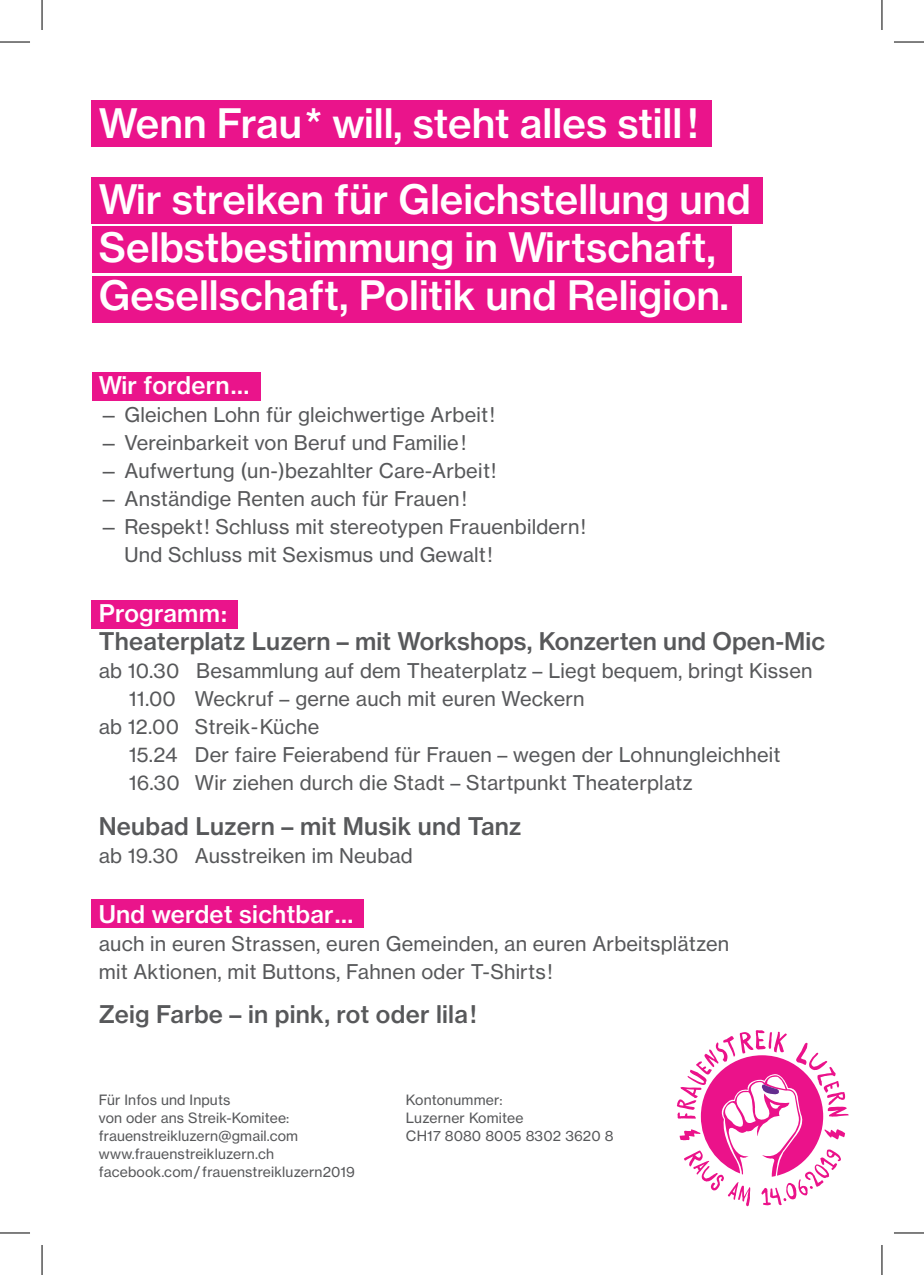
<style>
.page{position:relative;width:924px;height:1275px;background:#fff}
.page>*{position:absolute;margin:0;border:0;box-sizing:border-box;transform-origin:0 0}
.t1{font:500 40px/48px "Neue Haas Grotesk Text";color:#fff}
.t2{font:500 24px "Neue Haas Grotesk Text";letter-spacing:.005em;color:#57585a}
.t3{font:500 24px "Neue Haas Grotesk Text";letter-spacing:.01em;color:#fff}
.t4{font:20px/28px "Neue Haas Grotesk Text";letter-spacing:.01em;color:#57585a}
.t5{font:14px/18px "Neue Haas Grotesk Text";letter-spacing:.01em;color:#57585a}
</style>
<div class="page">
<div style="left:92px;top:100px;width:619px;height:47px;background:#ea148b"></div>
<div style="left:92px;top:600px;width:146px;height:29px;background:#ea148b"></div>
<div style="left:92px;top:899px;width:272px;height:29px;background:#ea148b"></div>
<div style="left:92px;top:372px;width:168px;height:29px;background:#ea148b"></div>
<div style="left:92px;top:177px;width:670px;height:46px;background:#ea148b"></div>
<div style="left:92px;top:226px;width:639px;height:47px;background:#ea148b"></div>
<div style="left:92px;top:276px;width:649px;height:47px;background:#ea148b"></div>
<svg style="left:676px;top:1030px;width:172px;height:176px"></svg>
<hr style="left:0;top:42px;width:30px;height:1px;background:#000">
<hr style="left:893px;top:42px;width:30px;height:1px;background:#000">
<hr style="left:0;top:1232px;width:30px;height:1px;background:#000">
<hr style="left:893px;top:1232px;width:30px;height:1px;background:#000">
<hr style="left:42px;top:0;width:1px;height:30px;background:#000">
<hr style="left:42px;top:1245px;width:1px;height:30px;background:#000">
<hr style="left:881px;top:0;width:1px;height:30px;background:#000">
<hr style="left:881px;top:1245px;width:1px;height:30px;background:#000">
<p class="t1" style="left:99px;top:100px;width:601px">Wenn Frau* will, steht alles still!</p>
<p class="t1" style="left:99px;top:176px;width:653px">Wir streiken für Gleichstellung und<br>Selbstbestimmung in Wirtschaft,<br>Gesellschaft, Politik und Religion.</p>
<p class="t3" style="left:99px;top:371px;width:152px">Wir fordern…</p>
<p class="t4" style="left:99px;top:401px;width:397px">— Gleichen Lohn für gleichwertige Arbeit!</p>
<p class="t4" style="left:99px;top:429px;width:369px">— Vereinbarkeit von Beruf und Familie!</p>
<p class="t4" style="left:99px;top:457px;width:399px">— Aufwertung (un-)bezahlter Care-Arbeit!</p>
<p class="t4" style="left:99px;top:485px;width:369px">— Anständige Renten auch für Frauen!</p>
<p class="t4" style="left:124px;top:513px;width:463px;text-indent:-26px">— Respekt! Schluss mit stereotypen Frauenbildern!<br>Und Schluss mit Sexismus und Gewalt!</p>
<p class="t3" style="left:99px;top:599px;width:129px">Programm:</p>
<p class="t2" style="left:99px;top:627px;width:727px">Theaterplatz Luzern – mit Workshops, Konzerten und Open-Mic</p>
<p class="t4" style="left:99px;top:657px;width:715px">ab 10.30 Besammlung auf dem Theaterplatz – Liegt bequem, bringt Kissen</p>
<p class="t4" style="left:129px;top:685px;width:457px">11.00 Weckruf – gerne auch mit euren Weckern</p>
<p class="t4" style="left:99px;top:713px;width:222px">ab 12.00 Streik-Küche</p>
<p class="t4" style="left:129px;top:741px;width:652px">15.24 Der faire Feierabend für Frauen – wegen der Lohnungleichheit</p>
<p class="t4" style="left:129px;top:769px;width:565px">16.30 Wir ziehen durch die Stadt – Startpunkt Theaterplatz</p>
<p class="t2" style="left:99px;top:811px;width:424px">Neubad Luzern – mit Musik und Tanz</p>
<p class="t4" style="left:99px;top:841px;width:315px">ab 19.30 Ausstreiken im Neubad</p>
<p class="t3" style="left:99px;top:899px;width:256px">Und werdet sichtbar…</p>
<p class="t4" style="left:99px;top:929px;width:631px">auch in euren Strassen, euren Gemeinden, an euren Arbeitsplätzen mit Aktionen, mit Buttons, Fahnen oder T-Shirts!</p>
<p class="t2" style="left:99px;top:999px;width:379px">Zeig Farbe – in pink, rot oder lila!</p>
<p class="t5" style="left:99px;top:1090px;width:133px">Für Infos und Inputs</p>
<p class="t5" style="left:99px;top:1108px;width:201px">von oder ans Streik-Komitee: frauenstreikluzern@gmail.com</p>
<p class="t5" style="left:99px;top:1144px;width:177px">www.frauenstreikluzern.ch</p>
<p class="t5" style="left:99px;top:1162px;width:258px">facebook.com/ frauenstreikluzern2019</p>
<p class="t5" style="left:406px;top:1090px;width:98px">Kontonummer:</p>
<p class="t5" style="left:406px;top:1108px;width:119px">Luzerner Komitee</p>
<p class="t5" style="left:406px;top:1126px;width:209px">CH17 8080 8005 8302 3620 8</p>
</div>
